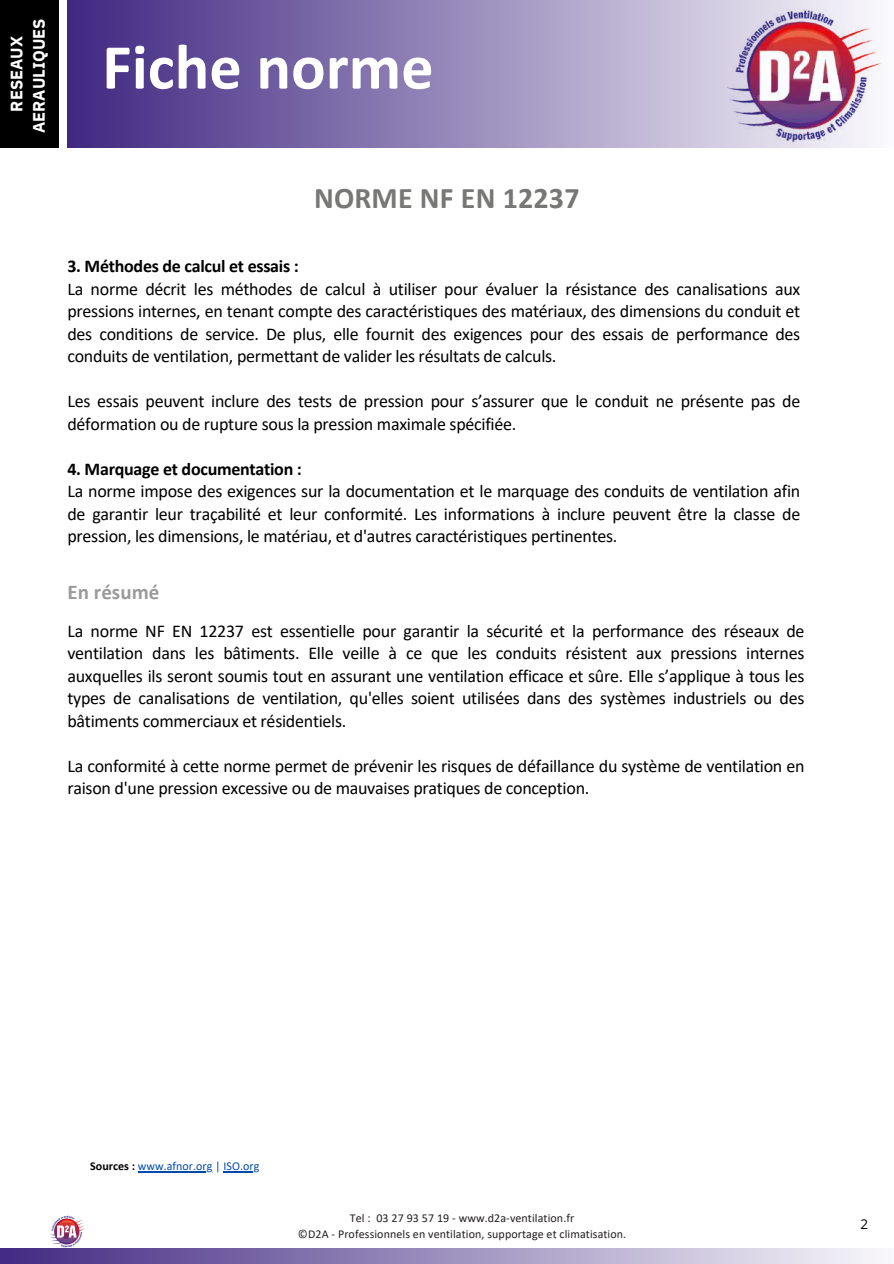
<style>
.page{position:relative;width:894px;height:1264px;background:#fff}
.page>*{position:absolute;margin:0;border:0;box-sizing:border-box;transform-origin:0 0}
.t1{font:700 64.5px "Calibri";color:#fff}
.t2{font:700 30px "Calibri";letter-spacing:.01em;color:#777776}
.t3{font:700 21px "Calibri";color:#9a9a9a}
.t4{font:18px/22.5px "Calibri";letter-spacing:-.015em;color:#000;text-align:justify}
.t5{font:700 18px "Calibri";letter-spacing:-.015em;color:#000}
.t6{font:700 16.5px/22.5px "IBM Plex Sans";color:#fff;text-align:center}
.t7{font:13.5px "Open Sans";color:#000}
.t8{font:12px/16px "Calibri";letter-spacing:.005em;color:#231f20;text-align:center}
.t9{font:12px "Calibri";color:#004aad}
.s1{font-weight:700;color:#000}
</style>
<div class="page">
<svg style="left:67px;top:0;width:654px;height:148px;background:#897ab1"></svg>
<div style="left:0;top:0;width:58px;height:148px;background:#000"></div>
<img style="left:721px;top:0;width:161px;height:148px">
<svg style="left:0;top:1248px;width:878px;height:15px;background:#9c8fbd"></svg>
<img style="left:48px;top:1215px;width:39px;height:35px">
<hr style="left:138px;top:1171px;width:74px;height:1px;background:#004aad">
<hr style="left:223px;top:1171px;width:36px;height:1px;background:#004aad">
<p class="t6" style="left:5px;top:133px;width:116px;rotate:-90deg">RESEAUX<br>AERAULIQUES</p>
<h1 class="t1" style="left:102px;top:40px;width:333px">Fiche norme</h1>
<h2 class="t2" style="left:314px;top:185px;width:267px">NORME NF EN 12237</h2>
<p class="t5" style="left:67px;top:258px;width:233px">3. Méthodes de calcul et essais :</p>
<p class="t4" style="left:67px;top:279px;width:734px">La norme décrit les méthodes de calcul à utiliser pour évaluer la résistance des canalisations aux pressions internes, en tenant compte des caractéristiques des matériaux, des dimensions du conduit et des conditions de service. De plus, elle fournit des exigences pour des essais de performance des conduits de ventilation, permettant de valider les résultats de calculs.</p>
<p class="t4" style="left:67px;top:391px;width:734px">Les essais peuvent inclure des tests de pression pour s’assurer que le conduit ne présente pas de déformation ou de rupture sous la pression maximale spécifiée.</p>
<p class="t5" style="left:67px;top:461px;width:236px">4. Marquage et documentation :</p>
<p class="t4" style="left:67px;top:481px;width:734px">La norme impose des exigences sur la documentation et le marquage des conduits de ventilation afin de garantir leur traçabilité et leur conformité. Les informations à inclure peuvent être la classe de pression, les dimensions, le matériau, et d'autres caractéristiques pertinentes.</p>
<p class="t3" style="left:67px;top:583px;width:93px">En résumé</p>
<p class="t4" style="left:67px;top:621px;width:738px">La norme NF EN 12237 est essentielle pour garantir la sécurité et la performance des réseaux de ventilation dans les bâtiments. Elle veille à ce que les conduits résistent aux pressions internes auxquelles ils seront soumis tout en assurant une ventilation efficace et sûre. Elle s’applique à tous les types de canalisations de ventilation, qu'elles soient utilisées dans des systèmes industriels ou des bâtiments commerciaux et résidentiels.</p>
<p class="t4" style="left:67px;top:756px;width:738px">La conformité à cette norme permet de prévenir les risques de défaillance du système de ventilation en raison d'une pression excessive ou de mauvaises pratiques de conception.</p>
<p class="t9" style="left:90px;top:1161px;width:171px"><span class="s1">Sources :</span> www.afnor.org | ISO.org</p>
<p class="t8" style="left:298px;top:1210px;width:330px">Tel : 03 27 93 57 19 - www.d2a-ventilation.fr<br>©D2A - Professionnels en ventilation, supportage et climatisation.</p>
<p class="t7" style="left:860px;top:1214px;width:9px">2</p>
</div>
